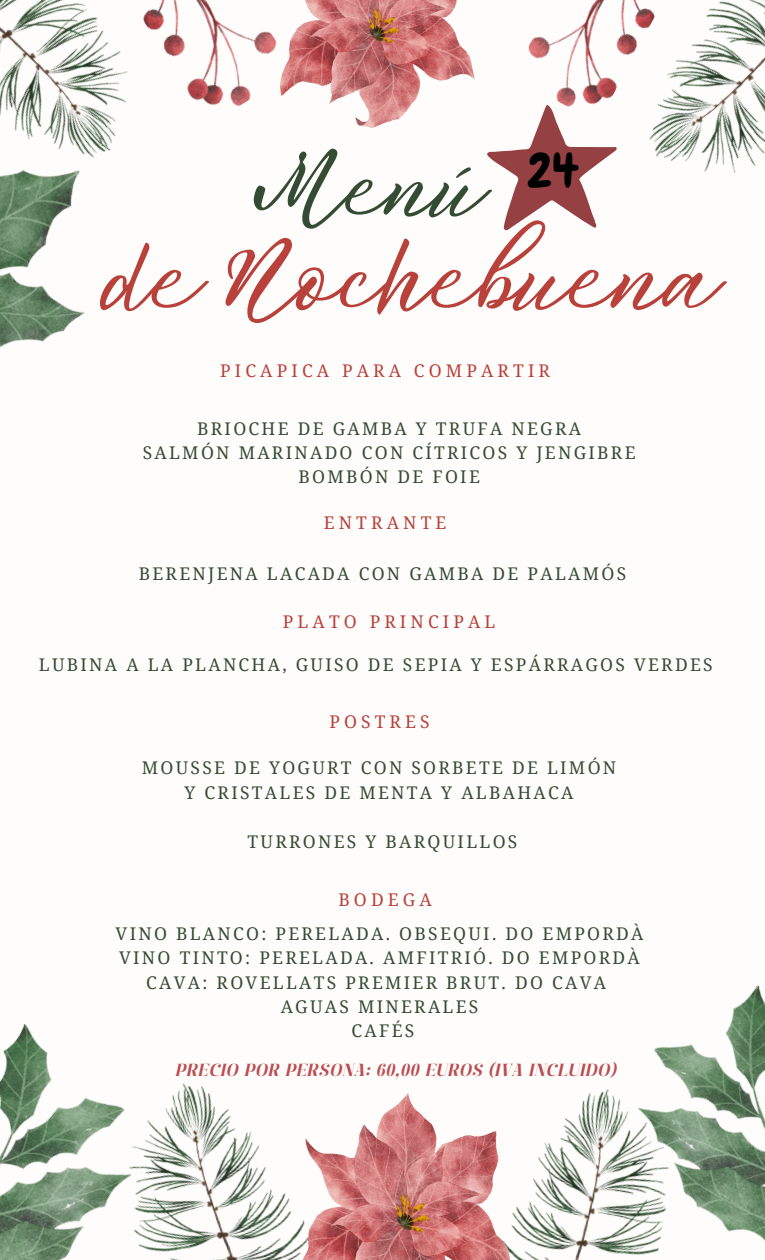
<style>
.page{position:relative;width:765px;height:1260px;background:#fffdfb}
.page>*{position:absolute;margin:0;border:0;box-sizing:border-box;transform-origin:0 0}
.t1{font:91.5px "TT Lovelies Script";color:#b9413b}
.t2{font:84.75px "TT Lovelies Script";color:#344c34}
.t3{font:48.25px "Chewy";color:#000}
.t4{font:17.5px/24.4px "Noto Serif";letter-spacing:.13em;color:#344c34;text-align:center}
.t5{font:17.5px "Noto Serif";letter-spacing:.235em;color:#b9413b}
.t6{font:17.5px "Manison 700 Semi Cond It";letter-spacing:.05em;color:#bc4d51}
</style>
<div class="page">
<img style="left:177px;top:0;width:104px;height:106px">
<img style="left:528px;top:0;width:73px;height:104px">
<img style="left:0;top:0;width:177px;height:77px">
<img style="left:163px;top:1083px;width:136px;height:177px">
<img style="left:512px;top:1089px;width:101px;height:171px">
<img style="left:601px;top:0;width:164px;height:173px">
<img style="left:281px;top:0;width:194px;height:127px">
<img style="left:299px;top:1093px;width:213px;height:167px">
<img style="left:0;top:1023px;width:163px;height:237px">
<img style="left:613px;top:985px;width:152px;height:270px">
<img style="left:0;top:77px;width:127px;height:271px">
<svg style="left:487px;top:104px;width:130px;height:127px"></svg>
<p class="t2" style="left:250px;top:131px;width:230px">Menú</p>
<p class="t3" style="left:528px;top:140px;width:52px">24</p>
<p class="t1" style="left:102px;top:217px;width:613px">de Nochebuena</p>
<p class="t5" style="left:220px;top:359px;width:331px">PICAPICA PARA COMPARTIR</p>
<p class="t4" style="left:197px;top:416px;width:385px">BRIOCHE DE GAMBA Y TRUFA NEGRA</p>
<p class="t4" style="left:143px;top:440px;width:494px">SALMÓN MARINADO CON CÍTRICOS Y JENGIBRE</p>
<p class="t4" style="left:298px;top:464px;width:183px">BOMBÓN DE FOIE</p>
<p class="t5" style="left:324px;top:510px;width:124px">ENTRANTE</p>
<p class="t4" style="left:139px;top:561px;width:489px">BERENJENA LACADA CON GAMBA DE PALAMÓS</p>
<p class="t5" style="left:283px;top:609px;width:214px">PLATO PRINCIPAL</p>
<p class="t4" style="left:39px;top:652px;width:675px">LUBINA A LA PLANCHA, GUISO DE SEPIA Y ESPÁRRAGOS VERDES</p>
<p class="t5" style="left:329px;top:710px;width:102px">POSTRES</p>
<p class="t4" style="left:142px;top:755px;width:476px">MOUSSE DE YOGURT CON SORBETE DE LIMÓN</p>
<p class="t4" style="left:185px;top:780px;width:390px">Y CRISTALES DE MENTA Y ALBAHACA</p>
<p class="t4" style="left:248px;top:829px;width:271px">TURRONES Y BARQUILLOS</p>
<p class="t5" style="left:338px;top:887px;width:95px">BODEGA</p>
<h2 class="t4" style="left:116px;top:921px;width:529px">VINO BLANCO: PERELADA. OBSEQUI. DO EMPORDÀ<br>VINO TINTO: PERELADA. AMFITRIÓ. DO EMPORDÀ<br>CAVA: ROVELLATS PREMIER BRUT. DO CAVA</h2>
<p class="t4" style="left:281px;top:994px;width:199px">AGUAS MINERALES</p>
<p class="t4" style="left:352px;top:1018px;width:64px">CAFÉS</p>
<p class="t6" style="left:175px;top:1060px;width:442px">PRECIO POR PERSONA: 60,00 EUROS (IVA INCLUIDO)</p>
</div>
